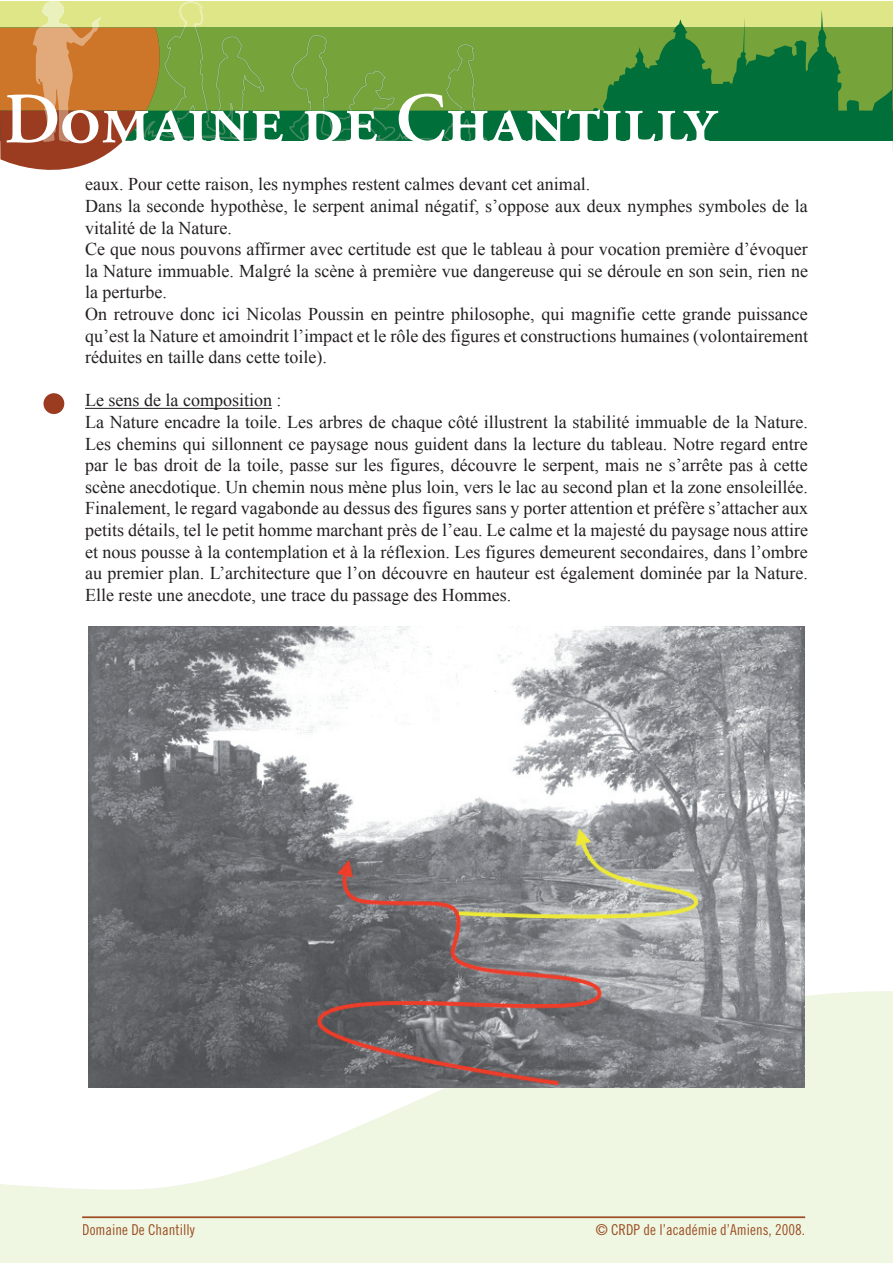
<style>
.page{position:relative;width:893px;height:1263px;background:#fff}
.page>*{position:absolute;margin:0;border:0;box-sizing:border-box;transform-origin:0 0}
.t1{font:600 72px "Adobe Garamond Pro";color:#fff}
.t2{font:18px/21.6px "Times New Roman";color:#231f20}
.t3{font:15px "Trade Gothic Cond Eighteen";color:#9b3b20}
.t4{font:15px "Trade Gothic Cond Eighteen";color:#9b4f23}
</style>
<div class="page">
<svg style="left:0;top:1px;width:892px;height:169px"></svg>
<svg style="left:0;top:991px;width:892px;height:272px;fill:#eff6e2"></svg>
<svg style="left:82px;top:1216px;width:723px;height:2px"></svg>
<div style="left:596px;top:1224px;width:208px;height:13px;background:#eff6e2"></div>
<div style="left:83px;top:1224px;width:112px;height:13px;background:#eff6e2"></div>
<hr style="left:85px;top:408px;width:187px;height:1px;background:#231f20">
<img style="left:89px;top:626px;width:715px;height:462px">
<div style="left:43px;top:393px;width:21px;height:21px;background:#9b3b20;border-radius:50%"></div>
<h1 class="t1" style="left:4px;top:78px;width:58px">D</h1>
<p class="t2" style="left:85px;top:173px;width:725px">eaux. Pour cette raison, les nymphes restent calmes devant cet animal.<br>Dans la seconde hypothèse, le serpent animal négatif, s’oppose aux deux nymphes symboles de la vitalité de la Nature.<br>Ce que nous pouvons affirmer avec certitude est que le tableau à pour vocation première d’évoquer la Nature immuable. Malgré la scène à première vue dangereuse qui se déroule en son sein, rien ne la perturbe.<br>On retrouve donc ici Nicolas Poussin en peintre philosophe, qui magnifie cette grande puissance qu’est la Nature et amoindrit l’impact et le rôle des figures et constructions humaines (volontairement réduites en taille dans cette toile).</p>
<p class="t2" style="left:85px;top:389px;width:725px">Le sens de la composition :<br>La Nature encadre la toile. Les arbres de chaque côté illustrent la stabilité immuable de la Nature.<br>Les chemins qui sillonnent ce paysage nous guident dans la lecture du tableau. Notre regard entre par le bas droit de la toile, passe sur les figures, découvre le serpent, mais ne s’arrête pas à cette scène anecdotique. Un chemin nous mène plus loin, vers le lac au second plan et la zone ensoleillée.<br>Finalement, le regard vagabonde au dessus des figures sans y porter attention et préfère s’attacher aux petits détails, tel le petit homme marchant près de l’eau. Le calme et la majesté du paysage nous attire et nous pousse à la contemplation et à la réflexion. Les figures demeurent secondaires, dans l’ombre au premier plan. L’architecture que l’on découvre en hauteur est également dominée par la Nature.<br>Elle reste une anecdote, une trace du passage des Hommes.</p>
<p class="t4" style="left:82px;top:1220px;width:114px">Domaine De Chantilly</p>
<p class="t3" style="left:596px;top:1220px;width:211px">© CRDP de l’académie d’Amiens, 2008.</p>
</div>
